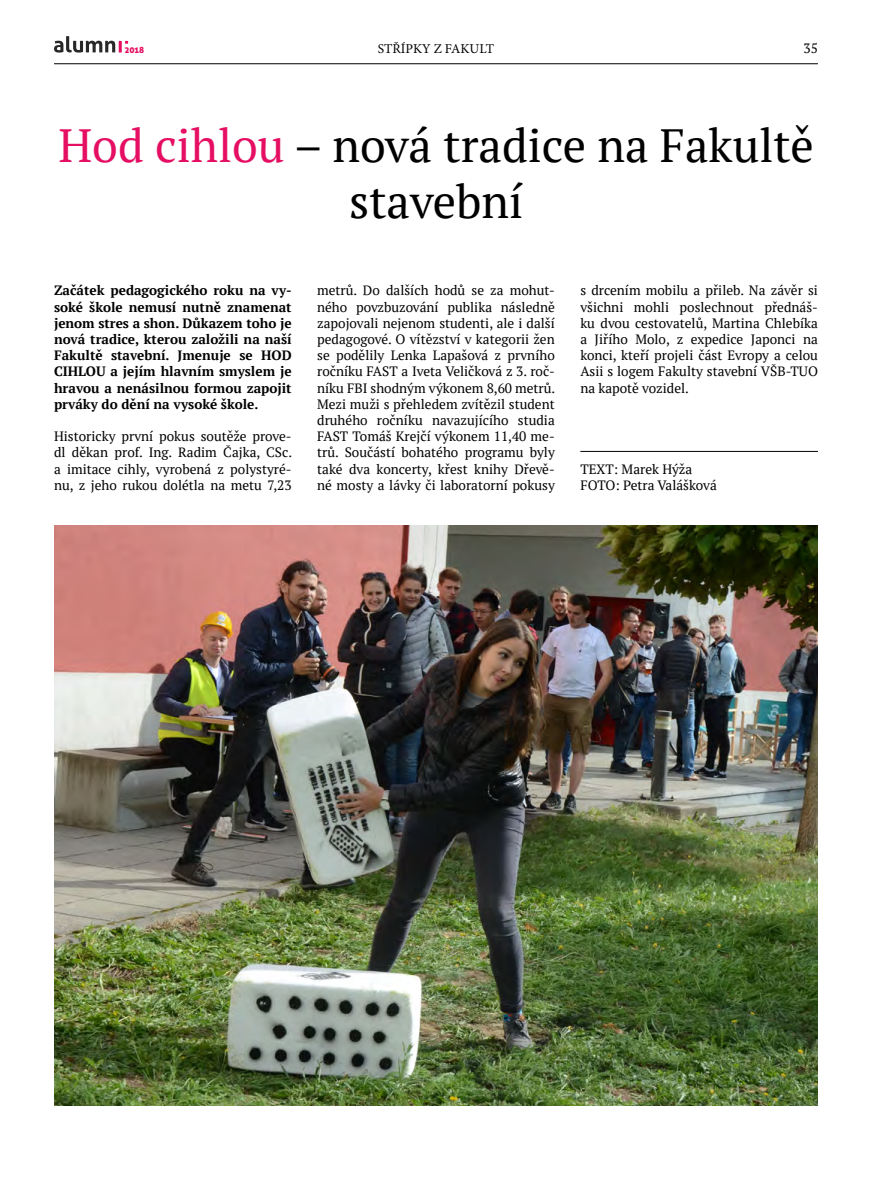
<style>
.page{position:relative;width:872px;height:1191px;background:#fff}
.page>*{position:absolute;margin:0;border:0;box-sizing:border-box;transform-origin:0 0}
.NADPIS{font:46.5px/55.8px "PT Serif";color:#000;text-align:center}
.text{font:13.5px/16.2px "PT Serif";color:#000;text-align:justify}
.text-2{font:700 13.5px/16.2px "PT Serif";color:#000;text-align:justify}
.t1{font:13.5px "Minion Pro";color:#000}
.t2{font:8.7px "Aller Display";color:#e50e62}
.s1{color:#e50e62}
</style>
<div class="page">
<hr style="left:54px;top:63px;width:764px;height:1px;background:#000">
<svg style="left:54px;top:36px;width:74px;height:17px"></svg>
<img style="left:54px;top:525px;width:764px;height:581px">
<hr style="left:580px;top:451px;width:238px;height:1px;background:#000">
<p class="t2" style="left:125px;top:44px;width:21px">2018</p>
<p class="t1" style="left:378px;top:39px;width:118px">STŘÍPKY Z FAKULT</p>
<p class="text" style="left:803px;top:40px;width:16px">35</p>
<p class="NADPIS" style="left:58px;top:117px;width:757px"><span class="s1">Hod cihlou</span> – nová tradice na Fakultě stavební</p>
<p class="text-2" style="left:54px;top:282px;width:239px">Začátek pedagogického roku na vy&shy;soké škole nemusí nutně znamenat jenom stres a shon. Důkazem toho je nová tradice, kterou založili na naší Fakultě stavební. Jmenuje se HOD CIHLOU a jejím hlavním smyslem je hravou a nenásilnou formou zapojit prváky do dění na vysoké škole.</p>
<p class="text" style="left:54px;top:428px;width:240px">Historicky první pokus soutěže prove&shy;dl děkan prof. Ing. Radim Čajka, CSc. a imitace cihly, vyrobená z polystyré&shy;nu, z jeho rukou dolétla na metu 7,23</p>
<p class="text" style="left:317px;top:282px;width:240px">metrů. Do dalších hodů se za mohut&shy;ného povzbuzování publika následně zapojovali nejenom studenti, ale i další pedagogové. O vítězství v kategorii žen se podělily Lenka Lapašová z prvního ročníku FAST a Iveta Veličková z 3. roč&shy;níku FBI shodným výkonem 8,60 metrů.<br>Mezi muži s přehledem zvítězil student druhého ročníku navazujícího studia FAST Tomáš Krejčí výkonem 11,40 me&shy;trů. Součástí bohatého programu byly také dva koncerty, křest knihy Dřevě&shy;né mosty a lávky či laboratorní pokusy</p>
<p class="text" style="left:580px;top:282px;width:239px">s drcením mobilu a přileb. Na závěr si všichni mohli poslechnout přednáš&shy;ku dvou cestovatelů, Martina Chlebíka a Jiřího Molo, z expedice Japonci na konci, kteří projeli část Evropy a celou Asii s logem Fakulty stavební VŠB-TUO na kapotě vozidel.</p>
<p class="text" style="left:580px;top:460px;width:113px">TEXT: Marek Hýža</p>
<p class="text" style="left:580px;top:477px;width:138px">FOTO: Petra Valášková</p>
</div>
